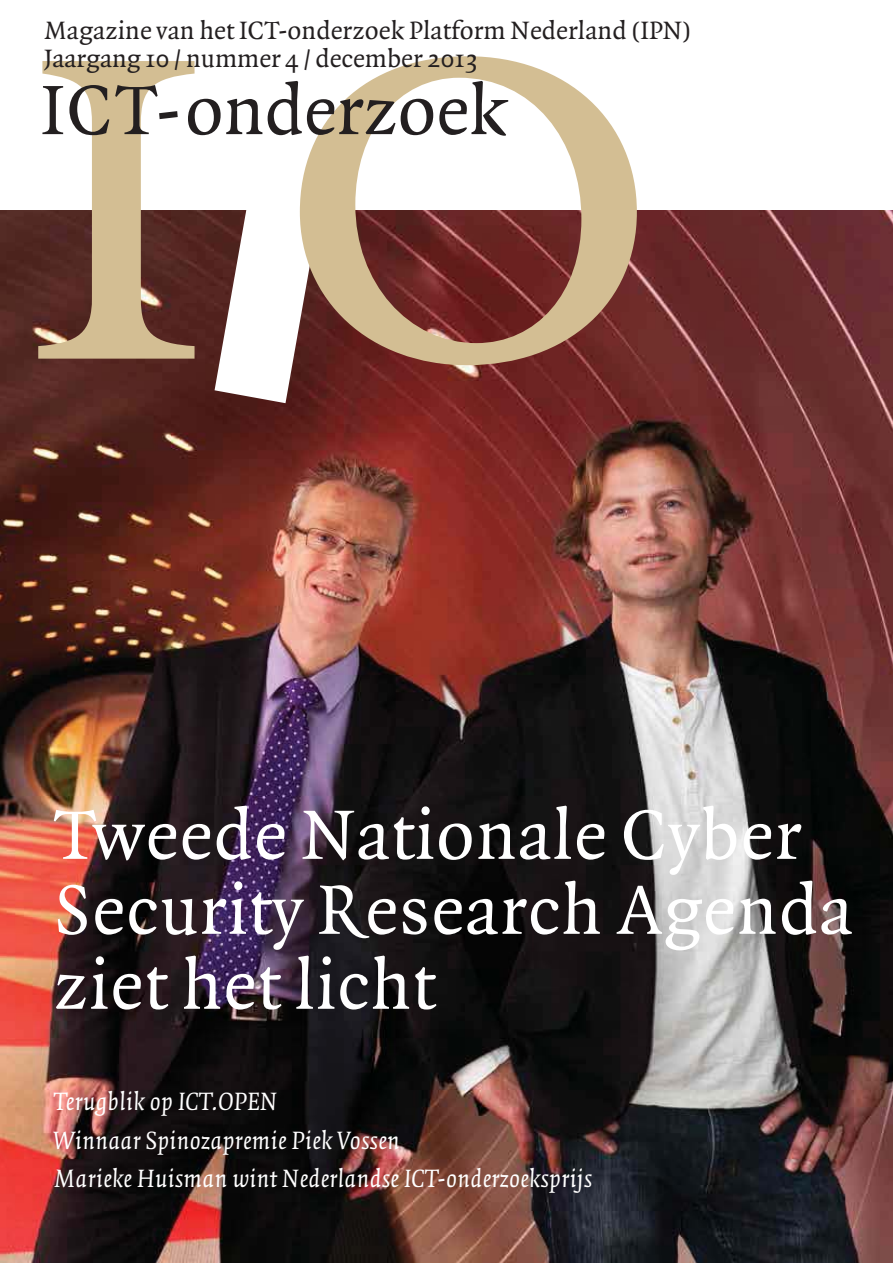
<style>
.page{position:relative;width:893px;height:1263px;background:#fff}
.page>*{position:absolute;margin:0;border:0;box-sizing:border-box;transform-origin:0 0}
.t1{font:75px/75px "Quadraat";letter-spacing:.015em;color:#fff}
.t2{font:75px "Quadraat";color:#231f20}
.t3{font:italic 27px/38.2px "Quadraat";letter-spacing:.015em;color:#fff}
.t4{font:27px/28.7px "Quadraat";letter-spacing:.005em;color:#231f20}
</style>
<div class="page">
<img style="left:0;top:211px;width:893px;height:1052px">
<svg style="left:38px;top:61px;width:157px;height:298px"></svg>
<svg style="left:215px;top:207px;width:142px;height:196px"></svg>
<svg style="left:300px;top:56px;width:337px;height:309px"></svg>
<p class="t4" style="left:45px;top:18px;width:648px">Magazine van het ICT-onderzoek Platform Nederland (IPN)<br>Jaargang 10 / nummer 4 / december 2013</p>
<h1 class="t2" style="left:41px;top:80px;width:468px">ICT-onderzoek</h1>
<h1 class="t1" style="left:54px;top:803px;width:800px">Tweede Nationale Cyber<br>Security Research Agenda ziet het licht</h1>
<p class="t3" style="left:54px;top:1085px;width:540px">Terugblik op ICT.OPEN<br>Winnaar Spinozapremie Piek Vossen<br>Marieke Huisman wint Nederlandse ICT-onderzoeksprijs</p>
</div>
